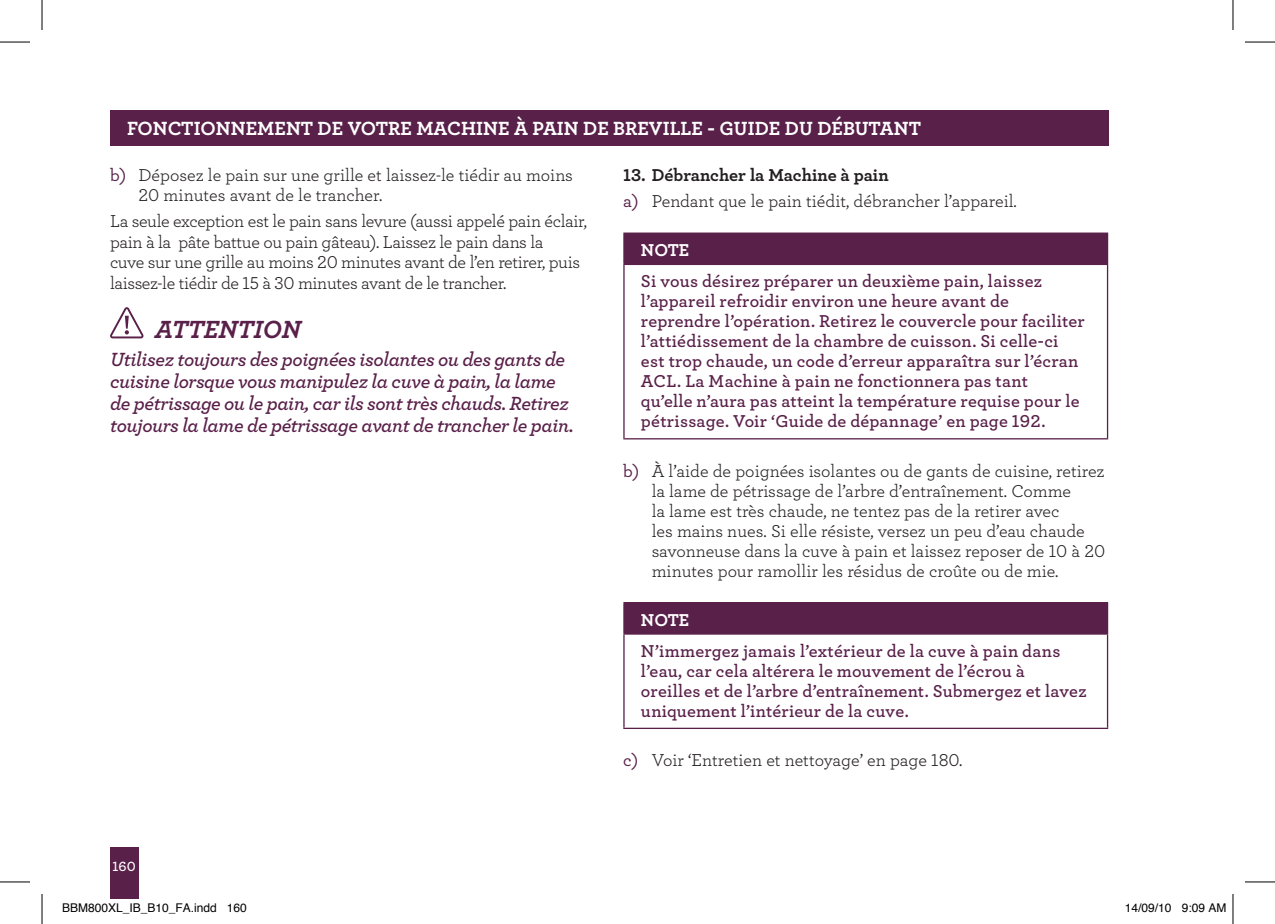
<style>
.page{position:relative;width:1275px;height:924px;background:#fff}
.page>*{position:absolute;margin:0;border:0;box-sizing:border-box;transform-origin:0 0}
.t1{font:26px "Archer Bold LF Italic";color:#592049}
.t2{font:20px/22px "Archer Semibold LF Italic";letter-spacing:-.02em;color:#592049}
.t3{font:20px "Archer Bold LF";color:#fff}
.t4{font:18px/20px "Archer Book LF";letter-spacing:-.01em;color:#231f20}
.t5{font:18px/20px "Archer Semibold LF";letter-spacing:.01em;color:#592049}
.t6{font:18px "Archer Bold LF";color:#231f20}
.t7{font:18px "Archer Bold LF";color:#fff}
.t8{font:14px "Archer Semibold LF";color:#fff}
.t9{font:12px "Helvetica";color:#000}
.s1{font-family:"Archer Medium LF";color:#592049}
</style>
<div class="page">
<div style="left:110px;top:847px;width:28px;height:51px;background:#592049"></div>
<div style="left:110px;top:110px;width:998px;height:36px;background:#592049"></div>
<svg style="left:110px;top:307px;width:34px;height:31px"></svg>
<div style="left:624px;top:233px;width:483px;height:31px;background:#592049"></div>
<hr style="left:623px;top:265px;width:1px;height:173px;background:#592049">
<hr style="left:1107px;top:265px;width:1px;height:173px;background:#592049">
<hr style="left:623px;top:438px;width:485px;height:1px;background:#592049">
<hr style="left:623px;top:232px;width:485px;height:2px;background:#592049">
<svg style="left:623px;top:234px;width:1px;height:29px"></svg>
<svg style="left:1107px;top:234px;width:1px;height:29px"></svg>
<hr style="left:623px;top:263px;width:485px;height:2px;background:#592049">
<div style="left:624px;top:602px;width:483px;height:31px;background:#592049"></div>
<hr style="left:623px;top:634px;width:1px;height:93px;background:#592049">
<hr style="left:1107px;top:634px;width:1px;height:93px;background:#592049">
<hr style="left:623px;top:727px;width:485px;height:1px;background:#592049">
<hr style="left:623px;top:602px;width:485px;height:1px;background:#592049">
<hr style="left:623px;top:603px;width:1px;height:30px;background:#592049">
<hr style="left:1107px;top:603px;width:1px;height:30px;background:#592049">
<hr style="left:623px;top:633px;width:485px;height:1px;background:#592049">
<hr style="left:0;top:42px;width:30px;height:1px;background:#000">
<hr style="left:1245px;top:42px;width:30px;height:1px;background:#000">
<hr style="left:0;top:881px;width:30px;height:1px;background:#000">
<hr style="left:1245px;top:881px;width:30px;height:1px;background:#000">
<hr style="left:42px;top:0;width:1px;height:30px;background:#000">
<hr style="left:42px;top:893px;width:1px;height:30px;background:#000">
<hr style="left:1232px;top:0;width:1px;height:30px;background:#000">
<hr style="left:1232px;top:893px;width:1px;height:30px;background:#000">
<p class="t3" style="left:127px;top:115px;width:795px">FONCTIONNEMENT DE VOTRE MACHINE À PAIN DE BREVILLE - GUIDE DU DÉBUTANT</p>
<p class="t4" style="left:138px;top:165px;width:436px;text-indent:-28px"><span class="s1">b)</span> Déposez le pain sur une grille et laissez-le tiédir au moins<br>20 minutes avant de le trancher.</p>
<p class="t4" style="left:110px;top:211px;width:478px">La seule exception est le pain sans levure (aussi appelé pain éclair, pain à la pâte battue ou pain gâteau). Laissez le pain dans la<br>cuve sur une grille au moins 20 minutes avant de l’en retirer, puis laissez-le tiédir de 15 à 30 minutes avant de le trancher.</p>
<h1 class="t1" style="left:155px;top:313px;width:148px">ATTENTION</h1>
<p class="t2" style="left:110px;top:348px;width:465px">Utilisez toujours des poignées isolantes ou des gants de cuisine lorsque vous manipulez la cuve à pain, la lame de pétrissage ou le pain, car ils sont très chauds. Retirez toujours la lame de pétrissage avant de trancher le pain.</p>
<p class="t6" style="left:623px;top:164px;width:267px">13. Débrancher la Machine à pain</p>
<p class="t4" style="left:623px;top:190px;width:395px"><span class="s1">a)</span> Pendant que le pain tiédit, débrancher l’appareil.</p>
<p class="t7" style="left:641px;top:238px;width:50px">NOTE</p>
<p class="t5" style="left:641px;top:271px;width:445px">Si vous désirez préparer un deuxième pain, laissez l’appareil refroidir environ une heure avant de reprendre l’opération. Retirez le couvercle pour faciliter l’attiédissement de la chambre de cuisson. Si celle-ci est trop chaude, un code d’erreur apparaîtra sur l’écran ACL. La Machine à pain ne fonctionnera pas tant<br>qu’elle n’aura pas atteint la température requise pour le pétrissage. Voir ‘Guide de dépannage’ en page 192.</p>
<p class="t4" style="left:651px;top:460px;width:455px;text-indent:-28px"><span class="s1">b)</span> À l’aide de poignées isolantes ou de gants de cuisine, retirez la lame de pétrissage de l’arbre d’entraînement. Comme<br>la lame est très chaude, ne tentez pas de la retirer avec<br>les mains nues. Si elle résiste, versez un peu d’eau chaude savonneuse dans la cuve à pain et laissez reposer de 10 à 20 minutes pour ramollir les résidus de croûte ou de mie.</p>
<p class="t7" style="left:641px;top:608px;width:50px">NOTE</p>
<p class="t5" style="left:641px;top:640px;width:447px">N’immergez jamais l’extérieur de la cuve à pain dans l’eau, car cela altérera le mouvement de l’écrou à oreilles et de l’arbre d’entraînement. Submergez et lavez uniquement l’intérieur de la cuve.</p>
<p class="t4" style="left:623px;top:749px;width:341px"><span class="s1">c)</span> Voir ‘Entretien et nettoyage’ en page 180.</p>
<p class="t8" style="left:113px;top:856px;width:25px">160</p>
<p class="t9" style="left:62px;top:898px;width:186px">BBM800XL_IB_B10_FA.indd 160</p>
<p class="t9" style="left:1125px;top:898px;width:103px">14/09/10 9:09 AM</p>
</div>
